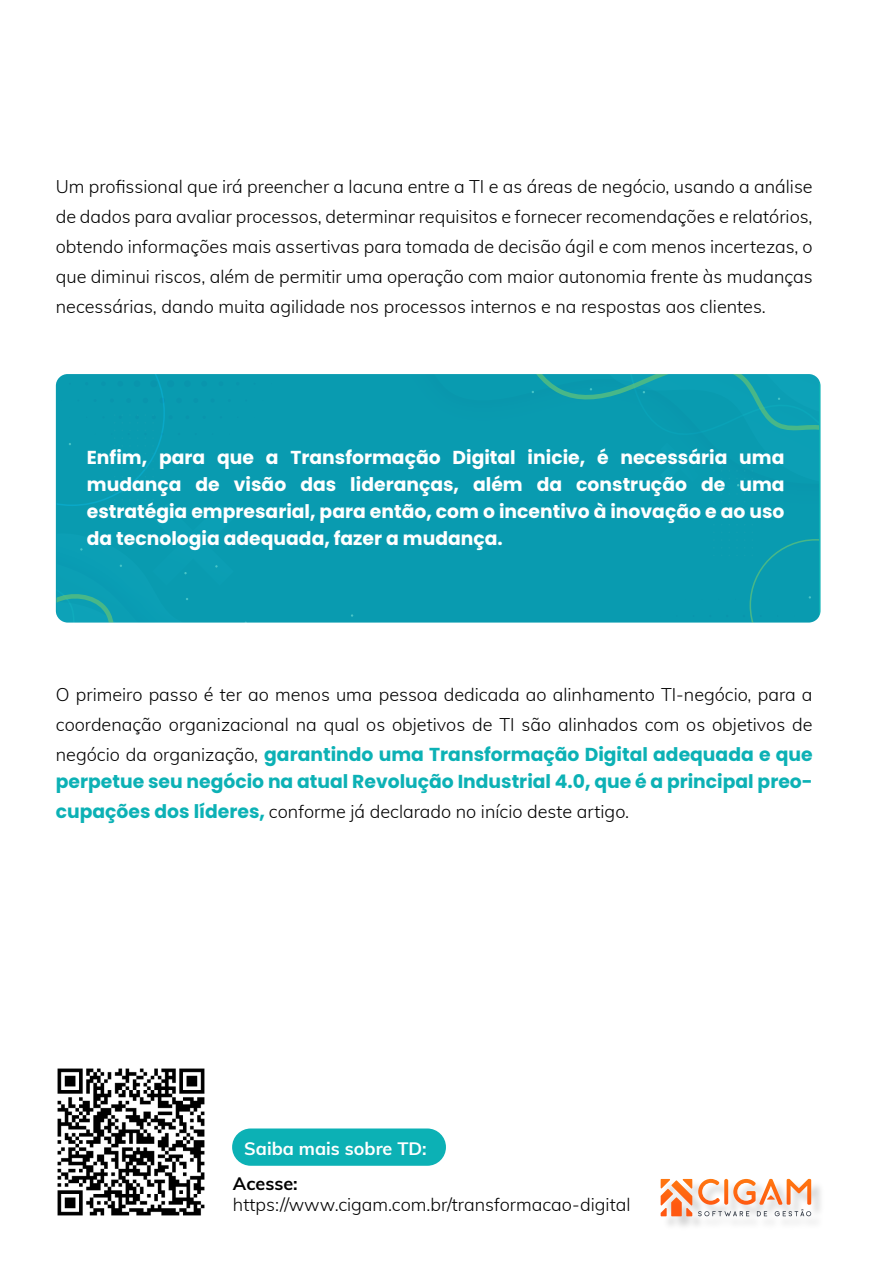
<style>
.page{position:relative;width:893px;height:1263px;background:#fff}
.page>*{position:absolute;margin:0;border:0;box-sizing:border-box;transform-origin:0 0}
.t1{font:700 18.75px/27px "Poppins";color:#fff;text-align:justify}
.t2{font:700 18.75px/27px "Poppins";color:#0cb1b5}
.t3{font:300 18px/30px "Muli";color:#000;text-align:justify}
.t4{font:700 18px "Muli";color:#fff}
.t5{font:700 18px "Muli";color:#000}
.s1{font-family:"Muli";font-weight:300;font-size:18px;color:#000}
.s2{font-family:"Poppins";font-weight:700;font-size:18.75px;color:#0cb1b5}
</style>
<div class="page">
<img style="left:660px;top:1178px;width:161px;height:49px">
<svg style="left:661px;top:1179px;width:31px;height:37px"></svg>
<svg style="left:698px;top:1179px;width:113px;height:37px"></svg>
<div style="left:57px;top:374px;width:762px;height:248px;background:#099bb0;border-radius:12px"></div>
<svg style="left:57px;top:374px;width:346px;height:249px"></svg>
<svg style="left:749px;top:539px;width:70px;height:83px"></svg>
<svg style="left:433px;top:374px;width:386px;height:118px"></svg>
<div style="left:232px;top:1128px;width:214px;height:38px;background:#0cb1b5;border-radius:19px"></div>
<img style="left:57px;top:1068px;width:148px;height:148px">
<p class="t3" style="left:56px;top:171px;width:758px">Um profissional que irá preencher a lacuna entre a TI e as áreas de negócio, usando a análise de dados para avaliar processos, determinar requisitos e fornecer recomendações e relatórios, obtendo informações mais assertivas para tomada de decisão ágil e com menos incertezas, o que diminui riscos, além de permitir uma operação com maior autonomia frente às mudanças necessárias, dando muita agilidade nos processos internos e na respostas aos clientes.</p>
<p class="t1" style="left:87px;top:444px;width:699px">Enfim, para que a Transformação Digital inicie, é necessária uma mudança de visão das lideranças, além da construção de uma estratégia empresarial, para então, com o incentivo à inovação e ao uso da tecnologia adequada, fazer a mudança.</p>
<p class="t3" style="left:56px;top:678px;width:758px">O primeiro passo é ter ao menos uma pessoa dedicada ao alinhamento TI-negócio, para a coordenação organizacional na qual os objetivos de TI são alinhados com os objetivos de</p>
<p class="t2" style="left:56px;top:741px;width:758px"><span class="s1">negócio da organização,</span> garantindo uma Transformação Digital adequada e que perpetue seu negócio na atual Revolução Industrial 4.0, que é a principal preo-</p>
<p class="t3" style="left:56px;top:795px;width:575px"><span class="s2">cupações dos líderes,</span> conforme já declarado no início deste artigo.</p>
<p class="t4" style="left:244px;top:1135px;width:184px">Saiba mais sobre TD:</p>
<p class="t5" style="left:233px;top:1170px;width:66px">Acesse:</p>
<p class="t3" style="left:233px;top:1189px;width:399px">https://www.cigam.com.br/transformacao-digital</p>
</div>
